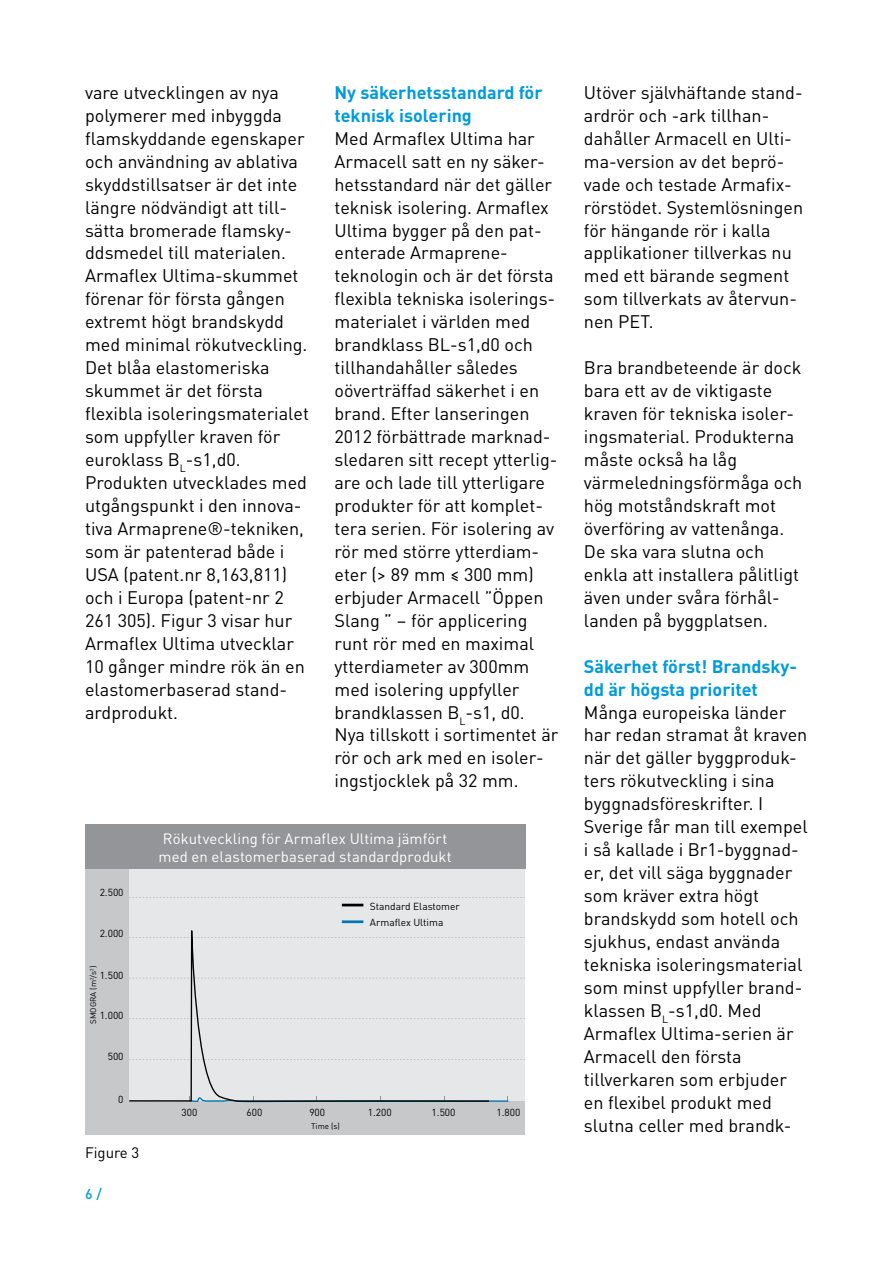
<style>
.page{position:relative;width:893px;height:1263px;background:#fff}
.page>*{position:absolute;margin:0;border:0;box-sizing:border-box;transform-origin:0 0}
.t1{font:18px/23px "DIN Pro";color:#000}
.t2{font:700 18px/23px "DIN Pro";color:#009bdb}
.t3{font:15px "DIN Pro";color:#000}
.t4{font:14.85px/17.9px "DIN Pro";letter-spacing:.005em;color:#fff;text-align:center}
.t5{font:500 14.25px "DIN Pro";color:#009bdb}
.t6{font:10.2px/16px "DIN Pro";color:#000}
.t7{font:8.1px "DIN Pro";color:#000}
</style>
<div class="page">
<div style="left:101px;top:852px;width:424px;height:274px;background:#e6e7e8"></div>
<div style="left:100px;top:1101px;width:425px;height:34px;background:#c7c8ca"></div>
<svg style="left:490px;top:1059px;width:35px;height:1px"></svg>
<svg style="left:490px;top:1018px;width:35px;height:1px"></svg>
<svg style="left:490px;top:978px;width:35px;height:1px"></svg>
<svg style="left:490px;top:937px;width:35px;height:1px"></svg>
<svg style="left:129px;top:897px;width:396px;height:1px"></svg>
<div style="left:85px;top:859px;width:44px;height:276px;background:#c7c8ca"></div>
<div style="left:85px;top:824px;width:440px;height:44px;background:#939598"></div>
<svg style="left:243px;top:1096px;width:266px;height:7px"></svg>
<svg style="left:129px;top:931px;width:361px;height:171px"></svg>
<hr style="left:342px;top:904px;width:21px;height:2px;background:#000">
<hr style="left:342px;top:920px;width:21px;height:3px;background:#0074ae">
<p class="t1" style="left:85px;top:80px;width:225px">vare utvecklingen av nya polymerer med inbyggda flamskyddande egenskaper och användning av ablativa skyddstillsatser är det inte längre nödvändigt att till&shy;sätta bromerade flamsky&shy;ddsmedel till materialen.<br>Armaflex Ultima-skummet förenar för första gången extremt högt brandskydd med minimal rökutveckling.<br>Det blåa elastomeriska skummet är det första flexibla isoleringsmaterialet som uppfyller kraven för euroklass B<sub>L</sub>-s1,d0.<br>Produkten utvecklades med utgångspunkt i den innova&shy;tiva Armaprene®-tekniken, som är patenterad både i<br>USA (patent.nr 8,163,811) och i Europa (patent-nr 2<br>261 305). Figur 3 visar hur<br>Armaflex Ultima utvecklar<br>10 gånger mindre rök än en elastomerbaserad stand&shy;ardprodukt.</p>
<p class="t2" style="left:334px;top:80px;width:210px">Ny säkerhetsstandard för teknisk isolering</p>
<p class="t1" style="left:334px;top:126px;width:225px">Med Armaflex Ultima har<br>Armacell satt en ny säker&shy;hetsstandard när det gäller teknisk isolering. Armaflex<br>Ultima bygger på den pat&shy;enterade Armaprene&shy;teknologin och är det första flexibla tekniska isolerings&shy;materialet i världen med brandklass BL-s1,d0 och tillhandahåller således oöverträffad säkerhet i en brand. Efter lanseringen<br>2012 förbättrade marknad&shy;sledaren sitt recept ytterlig&shy;are och lade till ytterligare produkter för att komplet&shy;tera serien. För isolering av rör med större ytterdiam&shy;eter (&gt; 89 mm ≤ 300 mm) erbjuder Armacell ”Öppen<br>Slang ” – för applicering runt rör med en maximal ytterdiameter av 300mm med isolering uppfyller brandklassen B<sub>L</sub>-s1, d0.<br>Nya tillskott i sortimentet är rör och ark med en isoler&shy;ingstjocklek på 32 mm.</p>
<p class="t6" style="left:100px;top:884px;width:25px">2.500</p>
<p class="t6" style="left:100px;top:925px;width:25px">2.000</p>
<p class="t7" style="left:87px;top:1024px;width:60px;rotate:-90deg">SMOGRA (m<sup>2</sup>/s<sup>2</sup>)</p>
<p class="t6" style="left:100px;top:966px;width:25px">1.500</p>
<p class="t6" style="left:100px;top:1007px;width:25px">1.000</p>
<p class="t6" style="left:108px;top:1048px;width:17px">500</p>
<p class="t6" style="left:118px;top:1090px;width:7px">0</p>
<p class="t3" style="left:85px;top:1141px;width:56px">Figure 3</p>
<p class="t5" style="left:85px;top:1183px;width:18px">6 /</p>
<p class="t4" style="left:158px;top:829px;width:295px">Rökutveckling för Armaflex Ultima jämfört med en elastomerbaserad standardprodukt</p>
<p class="t6" style="left:370px;top:897px;width:91px">Standard Elastomer<br>Armaflex Ultima</p>
<p class="t6" style="left:182px;top:1104px;width:17px">300</p>
<p class="t6" style="left:246px;top:1104px;width:17px">600</p>
<p class="t6" style="left:309px;top:1104px;width:17px">900</p>
<p class="t6" style="left:368px;top:1104px;width:25px">1.200</p>
<p class="t6" style="left:432px;top:1104px;width:25px">1.500</p>
<p class="t6" style="left:496px;top:1104px;width:25px">1.800</p>
<p class="t7" style="left:311px;top:1120px;width:30px">Time (s)</p>
<p class="t1" style="left:584px;top:80px;width:221px">Utöver självhäftande stand&shy;ardrör och -ark tillhan&shy;dahåller Armacell en Ulti&shy;ma-version av det beprö&shy;vade och testade Armafix&shy;rörstödet. Systemlösningen för hängande rör i kalla applikationer tillverkas nu med ett bärande segment som tillverkats av återvun&shy;nen PET.</p>
<p class="t1" style="left:584px;top:355px;width:220px">Bra brandbeteende är dock bara ett av de viktigaste kraven för tekniska isoler&shy;ingsmaterial. Produkterna måste också ha låg värmeledningsförmåga och hög motståndskraft mot överföring av vattenånga.<br>De ska vara slutna och enkla att installera pålitligt även under svåra förhål&shy;landen på byggplatsen.</p>
<p class="t2" style="left:584px;top:653px;width:215px">Säkerhet först! Brandsky&shy;dd är högsta prioritet</p>
<p class="t1" style="left:584px;top:699px;width:225px">Många europeiska länder har redan stramat åt kraven när det gäller byggproduk&shy;ters rökutveckling i sina byggnadsföreskrifter. I<br>Sverige får man till exempel i så kallade i Br1-byggnad&shy;er, det vill säga byggnader som kräver extra högt brandskydd som hotell och sjukhus, endast använda tekniska isoleringsmaterial som minst uppfyller brand&shy;klassen B<sub>L</sub>-s1,d0. Med<br>Armaflex Ultima-serien är<br>Armacell den första tillverkaren som erbjuder en flexibel produkt med slutna celler med brandk-</p>
</div>
